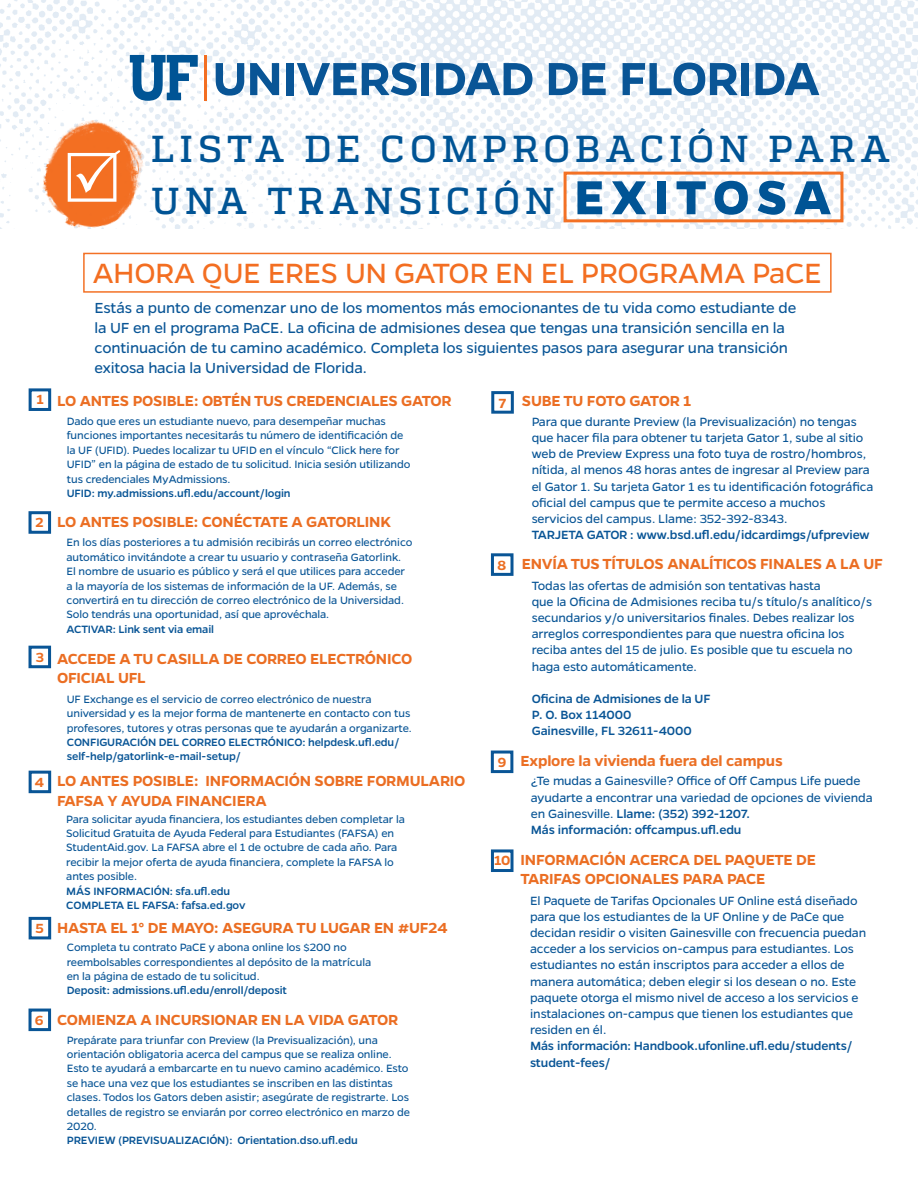
<style>
.page{position:relative;width:918px;height:1188px;background:#fff}
.page>*{position:absolute;margin:0;border:0;box-sizing:border-box;transform-origin:0 0}
.t1{font:600 52.5px "Gentona";letter-spacing:-.015em;color:#095596}
.t2{font:500 37.5px/52.5px "Quadon";letter-spacing:.13em;color:#005495}
.t3{font:31.5px "Gentona";letter-spacing:-.01em;color:#f36e21}
.t4{font:600 16.5px/19.8px "Gentona";letter-spacing:-.015em;color:#eb6e23}
.t5{font:16.5px "Gentona";letter-spacing:-.01em;color:#095596}
.t6{font:600 16.5px "Gentona";letter-spacing:-.01em;color:#eb6f24}
.t7{font:600 15px "Gentona";color:#eb6e23}
.t8{font:13.5px/16.2px "Gentona";letter-spacing:-.01em;color:#095596}
.t9{font:500 13.5px/16.2px "Gentona";letter-spacing:-.01em;color:#095596}
.t10{font:12px/14.4px "Gentona";letter-spacing:-.01em;color:#095596}
.t11{font:500 12px/14.4px "Gentona";letter-spacing:-.01em;color:#095596}
.s1{font-family:"Gentona";font-weight:700;font-size:54px}
.s2{font-weight:500}
</style>
<div class="page">
<img style="left:0;top:0;width:918px;height:229px">
<div style="left:29px;top:388px;width:22px;height:23px;border:3px solid #095596"></div>
<div style="left:29px;top:511px;width:22px;height:23px;border:3px solid #095596"></div>
<div style="left:29px;top:646px;width:22px;height:22px;border:3px solid #095596"></div>
<div style="left:29px;top:771px;width:22px;height:22px;border:3px solid #095596"></div>
<div style="left:29px;top:917px;width:22px;height:22px;border:3px solid #095596"></div>
<div style="left:29px;top:1009px;width:22px;height:22px;border:3px solid #095596"></div>
<div style="left:491px;top:553px;width:23px;height:23px;border:3px solid #095596"></div>
<div style="left:491px;top:849px;width:23px;height:23px;border:3px solid #095596"></div>
<div style="left:491px;top:751px;width:22px;height:22px;border:3px solid #095596"></div>
<div style="left:491px;top:391px;width:23px;height:23px;border:3px solid #095596"></div>
<div style="left:83px;top:253px;width:749px;height:40px;border:2px solid #f37125"></div>
<img style="left:32px;top:114px;width:126px;height:115px">
<div style="left:564px;top:172px;width:279px;height:50px;border:3px solid #f37125"></div>
<hr style="left:205px;top:55px;width:2px;height:45px;background:#f36e21">
<svg style="left:130px;top:55px;width:68px;height:46px"></svg>
<div style="left:68px;top:149px;width:52px;height:53px;background:#f36f22"></div>
<p class="t1" style="left:213px;top:49px;width:609px">UNIVERSIDAD DE FLORIDA</p>
<p class="t2" style="left:151px;top:122px;width:741px">LISTA DE COMPROBACIÓN PARA<br>UNA TRANSICIÓN <span class="s1">EXITOSA</span></p>
<p class="t3" style="left:93px;top:255px;width:731px">AHORA QUE ERES UN GATOR EN EL PROGRAMA PaCE</p>
<p class="t5" style="left:94px;top:299px;width:703px">Estás a punto de comenzar uno de los momentos más emocionantes de tu vida como estudiante de</p>
<p class="t5" style="left:94px;top:319px;width:692px">la UF en el programa PaCE. La oficina de admisiones desea que tengas una transición sencilla en la</p>
<p class="t5" style="left:94px;top:339px;width:695px">continuación de tu camino académico. Completa los siguientes pasos para asegurar una transición</p>
<p class="t5" style="left:94px;top:358px;width:274px">exitosa hacia la Universidad de Florida.</p>
<p class="t7" style="left:36px;top:391px;width:9px">1</p>
<p class="t4" style="left:57px;top:391px;width:396px">LO ANTES POSIBLE: OBTÉN TUS CREDENCIALES GATOR</p>
<p class="t7" style="left:36px;top:514px;width:9px">2</p>
<p class="t10" style="left:67px;top:414px;width:345px">Dado que eres un estudiante nuevo, para desempeñar muchas funciones importantes necesitarás tu número de identificación de la UF (UFID). Puedes localizar tu UFID en el vínculo “Click here for UFID” en la página de estado de tu solicitud. Inicia sesión utilizando tus credenciales MyAdmissions.</p>
<p class="t11" style="left:67px;top:486px;width:225px">UFID: my.admissions.ufl.edu/account/login</p>
<p class="t10" style="left:67px;top:535px;width:347px">En los días posteriores a tu admisión recibirás un correo electrónico automático invitándote a crear tu usuario y contraseña Gatorlink.<br>El nombre de usuario es público y será el que utilices para acceder a la mayoría de los sistemas de información de la UF. Además, se convertirá en tu dirección de correo electrónico de la Universidad.<br>Solo tendrás una oportunidad, así que aprovéchala.</p>
<p class="t11" style="left:67px;top:622px;width:149px">ACTIVAR: Link sent via email</p>
<p class="t4" style="left:57px;top:512px;width:336px">LO ANTES POSIBLE: CONÉCTATE A GATORLINK</p>
<p class="t7" style="left:36px;top:648px;width:10px">3</p>
<p class="t4" style="left:57px;top:648px;width:357px">ACCEDE A TU CASILLA DE CORREO ELECTRÓNICO<br>OFICIAL UFL</p>
<p class="t10" style="left:67px;top:692px;width:306px">UF Exchange es el servicio de correo electrónico de nuestra</p>
<p class="t10" style="left:67px;top:706px;width:347px">universidad y es la mejor forma de mantenerte en contacto con tus profesores, tutores y otras personas que te ayudarán a organizarte.</p>
<p class="t11" style="left:67px;top:735px;width:334px">CONFIGURACIÓN DEL CORREO ELECTRÓNICO: helpdesk.ufl.edu/ self-help/gatorlink-e-mail-setup/</p>
<p class="t7" style="left:35px;top:774px;width:11px">4</p>
<p class="t4" style="left:57px;top:771px;width:410px">LO ANTES POSIBLE: INFORMACIÓN SOBRE FORMULARIO<br>FAFSA Y AYUDA FINANCIERA</p>
<p class="t7" style="left:36px;top:920px;width:10px">5</p>
<p class="t10" style="left:66px;top:812px;width:340px">Para solicitar ayuda financiera, los estudiantes deben completar la Solicitud Gratuita de Ayuda Federal para Estudiantes (FAFSA) en StudentAid.gov. La FAFSA abre el 1 de octubre de cada año. Para recibir la mejor oferta de ayuda financiera, complete la FAFSA lo antes posible.</p>
<p class="t11" style="left:66px;top:884px;width:165px">MÁS INFORMACIÓN: sfa.ufl.edu</p>
<p class="t11" style="left:66px;top:898px;width:181px">COMPLETA EL FAFSA: fafsa.ed.gov</p>
<p class="t10" style="left:67px;top:940px;width:281px">Completa tu contrato PaCE y abona online los $200 no</p>
<p class="t10" style="left:67px;top:955px;width:306px">reembolsables correspondientes al depósito de la matrícula</p>
<p class="t10" style="left:67px;top:969px;width:194px">en la página de estado de tu solicitud.</p>
<p class="t11" style="left:67px;top:983px;width:222px">Deposit: admissions.ufl.edu/enroll/deposit</p>
<p class="t4" style="left:57px;top:917px;width:392px">HASTA EL 1° DE MAYO: ASEGURA TU LUGAR EN #UF24</p>
<p class="t7" style="left:35px;top:1012px;width:10px">6</p>
<p class="t4" style="left:57px;top:1009px;width:343px">COMIENZA A INCURSIONAR EN LA VIDA GATOR</p>
<p class="t10" style="left:67px;top:1033px;width:345px">Prepárate para triunfar con Preview (la Previsualización), una orientación obligatoria acerca del campus que se realiza online.<br>Esto te ayudará a embarcarte en tu nuevo camino académico. Esto se hace una vez que los estudiantes se inscriben en las distintas clases. Todos los Gators deben asistir; asegúrate de registrarte. Los detalles de registro se enviarán por correo electrónico en marzo de 2020.</p>
<p class="t11" style="left:67px;top:1133px;width:292px">PREVIEW (PREVISUALIZACIÓN): Orientation.dso.ufl.edu</p>
<p class="t7" style="left:499px;top:394px;width:9px">7</p>
<p class="t4" style="left:522px;top:390px;width:171px">SUBE TU FOTO GATOR 1</p>
<p class="t8" style="left:532px;top:413px;width:343px">Para que durante Preview (la Previsualización) no tengas que hacer fila para obtener tu tarjeta Gator 1, sube al sitio web de Preview Express una foto tuya de rostro/hombros, nítida, al menos 48 horas antes de ingresar al Preview para el Gator 1. Su tarjeta Gator 1 es tu identificación fotográfica oficial del campus que te permite acceso a muchos</p>
<p class="t8" style="left:532px;top:511px;width:257px">servicios del campus. Llame: 352-392-8343.</p>
<p class="t9" style="left:532px;top:527px;width:339px">TARJETA GATOR : www.bsd.ufl.edu/idcardimgs/ufpreview</p>
<p class="t7" style="left:498px;top:556px;width:10px">8</p>
<p class="t4" style="left:522px;top:554px;width:362px">ENVÍA TUS TÍTULOS ANALÍTICOS FINALES A LA UF</p>
<p class="t7" style="left:498px;top:753px;width:10px">9</p>
<p class="t8" style="left:532px;top:577px;width:291px">Todas las ofertas de admisión son tentativas hasta</p>
<p class="t8" style="left:532px;top:593px;width:342px">que la Oficina de Admisiones reciba tu/s título/s analítico/s secundarios y/o universitarios finales. Debes realizar los</p>
<p class="t8" style="left:532px;top:626px;width:314px">arreglos correspondientes para que nuestra oficina los</p>
<p class="t8" style="left:532px;top:642px;width:323px">reciba antes del 15 de julio. Es posible que tu escuela no haga esto automáticamente.</p>
<p class="t9" style="left:532px;top:691px;width:180px">Oficina de Admisiones de la UF</p>
<p class="t9" style="left:532px;top:707px;width:101px">P. O. Box 114000</p>
<p class="t9" style="left:532px;top:723px;width:161px">Gainesville, FL 32611-4000</p>
<p class="t8" style="left:531px;top:773px;width:343px">¿Te mudas a Gainesville? Office of Off Campus Life puede ayudarte a encontrar una variedad de opciones de vivienda en Gainesville. <span class="s2">Llame: (352) 392-1207.</span></p>
<p class="t9" style="left:531px;top:822px;width:212px">Más información: offcampus.ufl.edu</p>
<p class="t6" style="left:520px;top:751px;width:264px">Explore la vivienda fuera del campus</p>
<p class="t7" style="left:494px;top:852px;width:18px">10</p>
<p class="t4" style="left:520px;top:849px;width:297px">INFORMACIÓN ACERCA DEL PAQUETE DE</p>
<p class="t4" style="left:520px;top:869px;width:247px">TARIFAS OPCIONALES PARA PACE</p>
<p class="t8" style="left:530px;top:892px;width:338px">El Paquete de Tarifas Opcionales UF Online está diseñado para que los estudiantes de la UF Online y de PaCe que decidan residir o visiten Gainesville con frecuencia puedan acceder a los servicios on-campus para estudiantes. Los estudiantes no están inscriptos para acceder a ellos de manera automática; deben elegir si los desean o no. Este paquete otorga el mismo nivel de acceso a los servicios e instalaciones on-campus que tienen los estudiantes que residen en él.</p>
<p class="t9" style="left:530px;top:1038px;width:324px">Más información: Handbook.ufonline.ufl.edu/students/ student-fees/</p>
</div>
